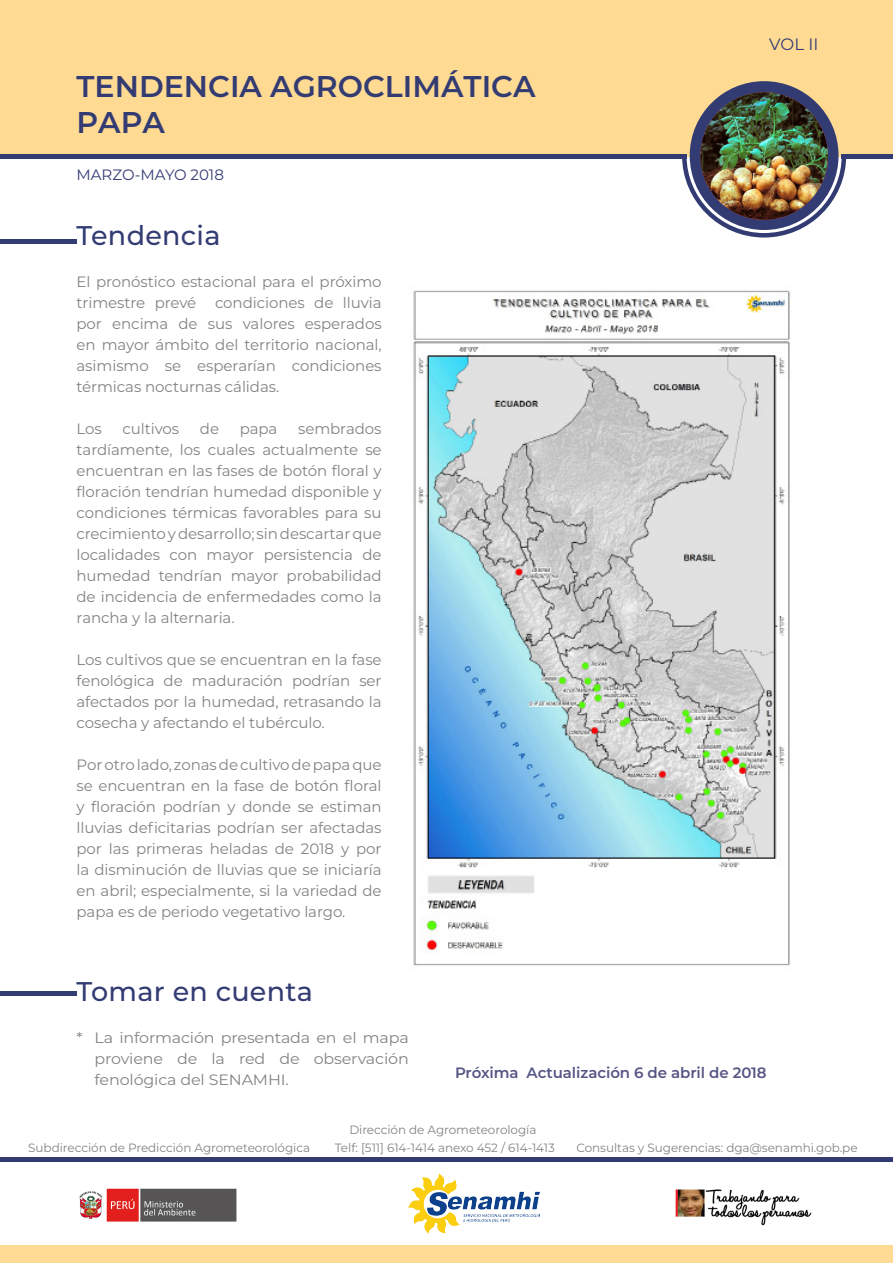
<style>
.page{position:relative;width:893px;height:1263px;background:#fff}
.page>*{position:absolute;margin:0;border:0;box-sizing:border-box;transform-origin:0 0}
.TITULO_BLANCO{font:600 30px "Montserrat";color:#333b73}
.SUBTITULO-MONS_MED{font:500 27px "Montserrat";letter-spacing:.01em;color:#333b73}
.t1{font:16.5px "Montserrat";color:#333b73}
.TEXTO_MONSER-REG{font:15px/21px "Montserrat";letter-spacing:-.005em;color:#828385;text-align:justify}
.TEXTO_CON_TAB{font:15px/21px "Montserrat";letter-spacing:-.01em;color:#828385;text-align:justify;scale:1.06 1}
.actualizacion{font:600 15px "Montserrat";letter-spacing:-.005em;color:#565685}
.DECADA{font:15px "Montserrat";color:#333b73}
.direccion{font:12px "Montserrat";letter-spacing:-.005em;color:#828385}
</style>
<div class="page">
<div style="left:0;top:0;width:893px;height:157px;background:#feda93"></div>
<svg style="left:682px;top:155px;width:164px;height:82px"></svg>
<hr style="left:0;top:155px;width:687px;height:4px;background:#333b73">
<div style="left:0;top:239px;width:77px;height:5px;background:#333b73"></div>
<div style="left:0;top:991px;width:77px;height:5px;background:#333b73"></div>
<hr style="left:841px;top:155px;width:52px;height:4px;background:#333b73">
<div style="left:690px;top:81px;width:148px;height:149px;background:#333b73;border-radius:50%"></div>
<img style="left:700px;top:92px;width:128px;height:128px;border-radius:64px">
<div style="left:0;top:1245px;width:893px;height:18px;background:#feda93"></div>
<hr style="left:0;top:1158px;width:893px;height:4px;background:#333b73">
<img style="left:79px;top:1188px;width:158px;height:34px">
<img style="left:409px;top:1174px;width:130px;height:59px">
<img style="left:675px;top:1189px;width:137px;height:37px">
<img style="left:413px;top:290px;width:377px;height:676px">
<p class="TITULO_BLANCO" style="left:77px;top:65px;width:460px">TENDENCIA AGROCLIMÁTICA</p>
<p class="TITULO_BLANCO" style="left:77px;top:101px;width:90px">PAPA</p>
<p class="DECADA" style="left:77px;top:164px;width:149px">MARZO-MAYO 2018</p>
<p class="SUBTITULO-MONS_MED" style="left:77px;top:216px;width:146px">Tendencia</p>
<p class="TEXTO_MONSER-REG" style="left:77px;top:270px;width:307px">El pronóstico estacional para el próximo trimestre prevé</p>
<p class="TEXTO_MONSER-REG" style="left:77px;top:291px;width:307px;text-indent:139px">condiciones de lluvia por encima de sus valores esperados en mayor ámbito del territorio nacional, asimismo se esperarían condiciones térmicas nocturnas cálidas.</p>
<p class="TEXTO_MONSER-REG" style="left:77px;top:417px;width:27px">Los</p>
<p class="TEXTO_MONSER-REG" style="left:122px;top:417px;width:58px">cultivos</p>
<p class="TEXTO_MONSER-REG" style="left:200px;top:417px;width:21px">de</p>
<p class="TEXTO_MONSER-REG" style="left:240px;top:417px;width:39px">papa</p>
<p class="TEXTO_MONSER-REG" style="left:77px;top:417px;width:307px;text-indent:222px">sembrados tardíamente, los cuales actualmente se encuentran en las fases de botón floral y floración tendrían humedad disponible y condiciones térmicas favorables para su crecimiento y desarrollo; sin descartar que localidades con mayor persistencia de humedad tendrían mayor probabilidad de incidencia de enfermedades como la rancha y la alternaria.</p>
<p class="TEXTO_MONSER-REG" style="left:77px;top:648px;width:307px">Los cultivos que se encuentran en la fase fenológica de maduración podrían ser afectados por la humedad, retrasando la cosecha y afectando el tubérculo.</p>
<p class="TEXTO_MONSER-REG" style="left:77px;top:753px;width:307px">Por otro lado, zonas de cultivo de papa que se encuentran en la fase de botón floral y floración podrían y donde se estiman lluvias deficitarias podrían ser afectadas por las primeras heladas de 2018 y por la disminución de lluvias que se iniciaría en abril; especialmente, si la variedad de papa es de periodo vegetativo largo.</p>
<p class="t1" style="left:769px;top:33px;width:51px">VOL II</p>
<p class="SUBTITULO-MONS_MED" style="left:77px;top:972px;width:238px">Tomar en cuenta</p>
<p class="TEXTO_CON_TAB" style="left:95px;top:1026px;width:298px;text-indent:-18px">* La información presentada en el mapa proviene de la red de observación fenológica del SENAMHI.</p>
<p class="actualizacion" style="left:455px;top:1062px;width:313px">Próxima Actualización 6 de abril de 2018</p>
<p class="direccion" style="left:349px;top:1122px;width:189px">Dirección de Agrometeorología</p>
<p class="direccion" style="left:28px;top:1139px;width:283px">Subdirección de Predicción Agrometeorológica</p>
<p class="direccion" style="left:335px;top:1139px;width:222px">Telf: [511] 614-1414 anexo 452 / 614-1413</p>
<p class="direccion" style="left:576px;top:1139px;width:283px">Consultas y Sugerencias: dga@senamhi.gob.pe</p>
</div>
